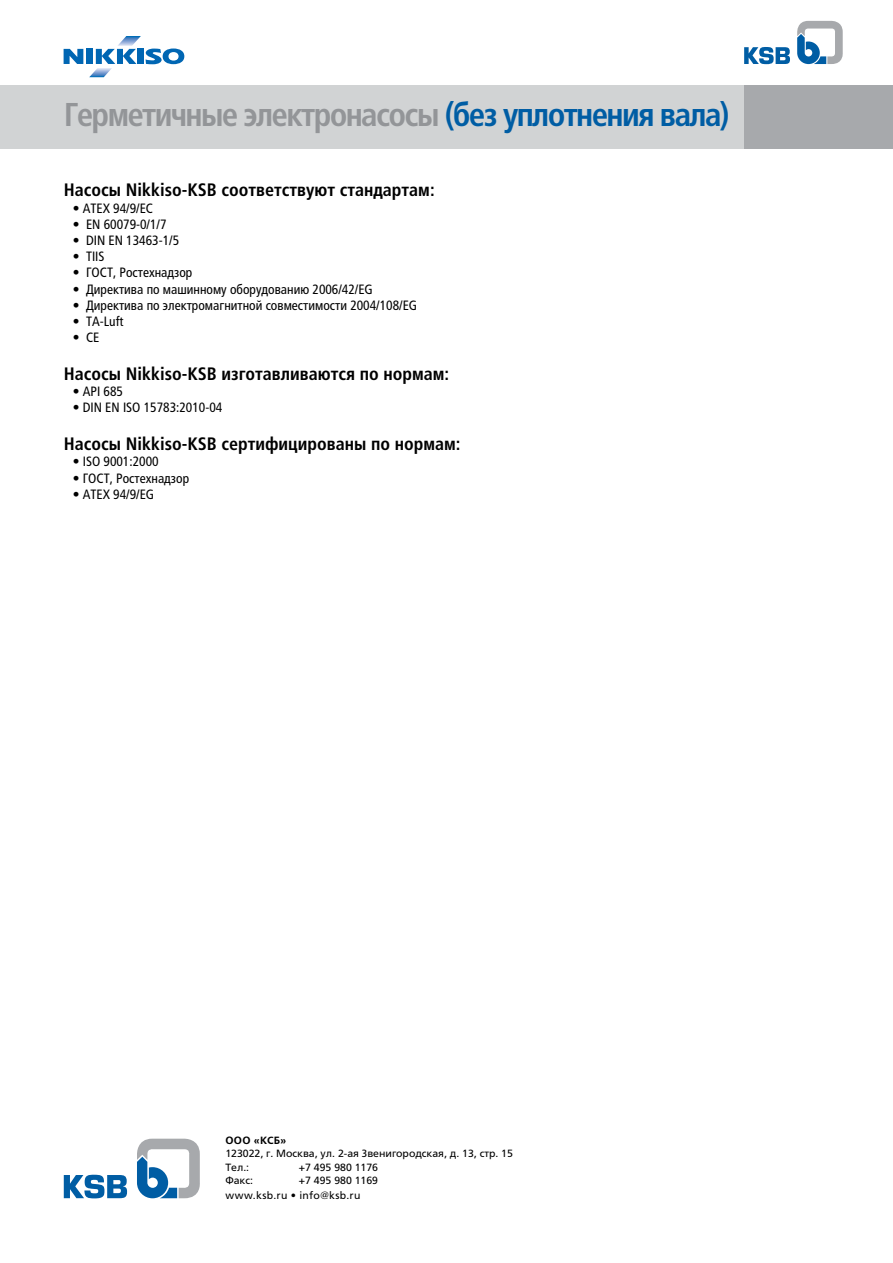
<style>
.page{position:relative;width:893px;height:1263px;background:#fff}
.page>*{position:absolute;margin:0;border:0;box-sizing:border-box;transform-origin:0 0}
.t1{font:700 condensed 33px "Frutiger LTCYR";letter-spacing:-.05em;color:#939598}
.t2{font:700 condensed 18px "Frutiger LTCYR";color:#000}
.t3{font:condensed 13.5px "Frutiger LTCYR";color:#000}
.t4{font:10.5px/13.5px "Frutiger LTCYR";color:#000}
.t5{font:10.5px/15px "Frutiger LTCYR";letter-spacing:.02em;color:#000}
.t6{font:700 10.5px "Frutiger LTCYR";letter-spacing:.035em;color:#000}
.s1{color:#005da4}
</style>
<div class="page">
<div style="left:0;top:85px;width:750px;height:64px;background:#d1d3d4"></div>
<div style="left:744px;top:85px;width:149px;height:64px;background:#a7a9ac"></div>
<svg style="left:64px;top:49px;width:19px;height:15px"></svg>
<div style="left:87px;top:49px;width:6px;height:15px;background:#0066b3"></div>
<svg style="left:89px;top:36px;width:95px;height:41px"></svg>
<svg style="left:797px;top:21px;width:46px;height:43px"></svg>
<svg style="left:744px;top:47px;width:46px;height:17px"></svg>
<svg style="left:137px;top:1139px;width:63px;height:59px"></svg>
<svg style="left:64px;top:1174px;width:63px;height:24px"></svg>
<h1 class="t1" style="left:64px;top:96px;width:667px">Герметичные электронасосы <span class="s1">(без уплотнения вала)</span></h1>
<h2 class="t2" style="left:64px;top:180px;width:372px">Насосы Nikkiso-KSB соответствуют стандартам:</h2>
<p class="t3" style="left:73px;top:201px;width:82px">• ATEX 94/9/EC</p>
<p class="t3" style="left:73px;top:217px;width:95px">• EN 60079-0/1/7</p>
<p class="t3" style="left:73px;top:233px;width:108px">• DIN EN 13463-1/5</p>
<p class="t3" style="left:73px;top:249px;width:33px">• TIIS</p>
<p class="t3" style="left:73px;top:265px;width:121px">• ГОСТ, Ростехнадзор</p>
<p class="t3" style="left:73px;top:282px;width:302px">• Директива по машинному оборудованию 2006/42/EG</p>
<p class="t3" style="left:73px;top:298px;width:346px">• Директива по электромагнитной совместимости 2004/108/EG</p>
<p class="t3" style="left:73px;top:314px;width:52px">• TA-Luft</p>
<p class="t3" style="left:73px;top:330px;width:28px">• CE</p>
<h2 class="t2" style="left:64px;top:364px;width:387px">Насосы Nikkiso-KSB изготавливаются по нормам:</h2>
<p class="t3" style="left:73px;top:384px;width:52px">• API 685</p>
<p class="t3" style="left:73px;top:400px;width:151px">• DIN EN ISO 15783:2010-04</p>
<h2 class="t2" style="left:64px;top:434px;width:398px">Насосы Nikkiso-KSB сертифицированы по нормам:</h2>
<p class="t3" style="left:73px;top:454px;width:87px">• ISO 9001:2000</p>
<p class="t3" style="left:73px;top:471px;width:118px">• ГОСТ, Ростехнадзор</p>
<p class="t3" style="left:73px;top:487px;width:83px">• ATEX 94/9/EG</p>
<p class="t6" style="left:225px;top:1134px;width:62px">ООО «КСБ»</p>
<p class="t4" style="left:225px;top:1147px;width:289px">123022, г. Москва, ул. 2‑ая Звенигородская, д. 13, стр. 15<br>Тел.:</p>
<p class="t4" style="left:299px;top:1160px;width:81px">+7 495 980 1176</p>
<p class="t4" style="left:225px;top:1174px;width:29px">Факс:</p>
<p class="t5" style="left:225px;top:1173px;width:154px;text-indent:74px">+7 495 980 1169 www.ksb.ru • info@ksb.ru</p>
</div>
